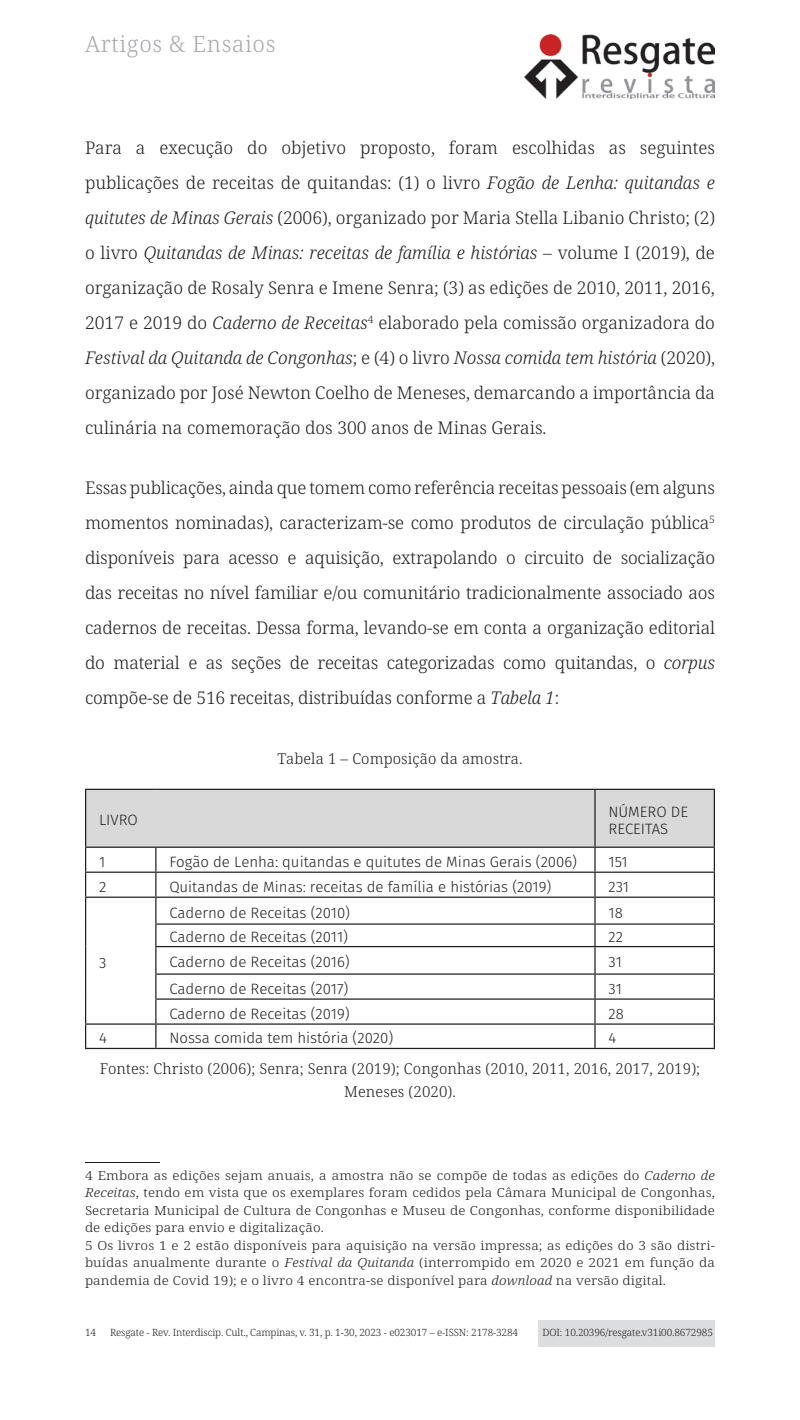
<style>
.page{position:relative;width:800px;height:1420px;background:#fff}
.page>*{position:absolute;margin:0;border:0;box-sizing:border-box;transform-origin:0 0}
.t1{font:300 22.5px "Avrile Serif";letter-spacing:.03em;color:#a8a9ad}
.t2{font:300 17.5px/35px "Avrile Serif";letter-spacing:-.005em;color:#231f20;text-align:justify}
.t3{font:300 15px/17.5px "Fira Sans";color:#231f20}
.t4{font:300 15px/22.5px "Avrile Serif";letter-spacing:.01em;color:#231f20;text-align:center}
.t5{font:300 12.5px/17.5px "Avrile Serif";letter-spacing:.01em;color:#231f20;scale:1.1 1}
.t6{font:300 10px "Avrile Serif";letter-spacing:-.01em;color:#231f20}
.s1{font-style:italic}
</style>
<div class="page">
<div style="left:539px;top:1320px;width:176px;height:27px;background:#dcdddf"></div>
<img style="left:525px;top:34px;width:190px;height:65px">
<svg style="left:85px;top:789px;width:630px;height:259px"></svg>
<hr style="left:85px;top:1048px;width:71px;height:1px;background:#231f20">
<hr style="left:156px;top:1048px;width:439px;height:1px;background:#231f20">
<hr style="left:595px;top:1048px;width:120px;height:1px;background:#231f20">
<hr style="left:156px;top:1023px;width:439px;height:2px;background:#231f20">
<hr style="left:85px;top:1162px;width:75px;height:1px;background:#231f20">
<p class="t1" style="left:85px;top:28px;width:192px">Artigos &amp; Ensaios</p>
<p class="t2" style="left:85px;top:131px;width:632px">Para a execução do objetivo proposto, foram escolhidas as seguintes publicações de receitas de quitandas: (1) o livro <span class="s1">Fogão de Lenha: quitandas e quitutes de Minas Gerais</span> (2006), organizado por Maria Stella Libanio Christo; (2) o livro <span class="s1">Quitandas de Minas: receitas de família e histórias</span> – volume I (2019), de organização de Rosaly Senra e Imene Senra; (3) as edições de 2010, 2011, 2016, 2017 e 2019 do <span class="s1">Caderno de Receitas</span><sup>4</sup> elaborado pela comissão organizadora do <span class="s1">Festival da Quitanda de Congonhas</span>; e (4) o livro <span class="s1">Nossa comida tem história</span> (2020), organizado por José Newton Coelho de Meneses, demarcando a importância da culinária na comemoração dos 300 anos de Minas Gerais.</p>
<p class="t2" style="left:85px;top:471px;width:632px">Essas publicações, ainda que tomem como referência receitas pessoais (em alguns momentos nominadas), caracterizam-se como produtos de circulação pública<sup>5 </sup>disponíveis para acesso e aquisição, extrapolando o circuito de socialização das receitas no nível familiar e/ou comunitário tradicionalmente associado aos cadernos de receitas. Dessa forma, levando-se em conta a organização editorial do material e as seções de receitas categorizadas como quitandas, o <span class="s1">corpus </span>compõe-se de 516 receitas, distribuídas conforme a <span class="s1">Tabela 1</span>:</p>
<p class="t4" style="left:278px;top:748px;width:246px">Tabela 1 – Composição da amostra.</p>
<p class="t3" style="left:99px;top:811px;width:40px">LIVRO</p>
<p class="t3" style="left:608px;top:802px;width:81px">NÚMERO DE<br>RECEITAS</p>
<p class="t3" style="left:99px;top:853px;width:8px">1</p>
<p class="t3" style="left:169px;top:853px;width:409px">Fogão de Lenha: quitandas e quitutes de Minas Gerais (2006)</p>
<p class="t3" style="left:608px;top:853px;width:21px">151</p>
<p class="t3" style="left:99px;top:878px;width:9px">2</p>
<p class="t3" style="left:169px;top:878px;width:384px">Quitandas de Minas: receitas de família e histórias (2019)</p>
<p class="t3" style="left:608px;top:878px;width:22px">231</p>
<p class="t3" style="left:99px;top:954px;width:9px">3</p>
<p class="t3" style="left:169px;top:904px;width:182px">Caderno de Receitas (2010)</p>
<p class="t3" style="left:608px;top:904px;width:16px">18</p>
<p class="t3" style="left:169px;top:928px;width:180px">Caderno de Receitas (2011)</p>
<p class="t3" style="left:608px;top:928px;width:16px">22</p>
<p class="t3" style="left:169px;top:953px;width:182px">Caderno de Receitas (2016)</p>
<p class="t3" style="left:608px;top:953px;width:15px">31</p>
<p class="t3" style="left:169px;top:980px;width:181px">Caderno de Receitas (2017)</p>
<p class="t3" style="left:608px;top:980px;width:15px">31</p>
<p class="t3" style="left:169px;top:1005px;width:182px">Caderno de Receitas (2019)</p>
<p class="t3" style="left:608px;top:1005px;width:17px">28</p>
<p class="t3" style="left:99px;top:1029px;width:9px">4</p>
<p class="t3" style="left:169px;top:1029px;width:225px">Nossa comida tem história (2020)</p>
<p class="t3" style="left:608px;top:1029px;width:9px">4</p>
<p class="t4" style="left:100px;top:1058px;width:602px">Fontes: Christo (2006); Senra; Senra (2019); Congonhas (2010, 2011, 2016, 2017, 2019);<br>Meneses (2020).</p>
<p class="t5" style="left:85px;top:1167px;width:574px">4 Embora as edições sejam anuais, a amostra não se compõe de todas as edições do <span class="s1">Caderno de Receitas</span>, tendo em vista que os exemplares foram cedidos pela Câmara Municipal de Congonhas, Secretaria Municipal de Cultura de Congonhas e Museu de Congonhas, conforme disponibilidade de edições para envio e digitalização.<br>5 Os livros 1 e 2 estão disponíveis para aquisição na versão impressa; as edições do 3 são distri&shy;buídas anualmente durante o <span class="s1">Festival da Quitanda</span> (interrompido em 2020 e 2021 em função da pandemia de Covid 19); e o livro 4 encontra-se disponível para <span class="s1">download</span> na versão digital.</p>
<p class="t6" style="left:85px;top:1326px;width:13px">14</p>
<p class="t6" style="left:110px;top:1326px;width:410px">Resgate - Rev. Interdiscip. Cult., Campinas, v. 31, p. 1-30, 2023 - e023017 – e-ISSN: 2178-3284</p>
<p class="t6" style="left:542px;top:1326px;width:172px">DOI: 10.20396/resgate.v31i00.8672985</p>
</div>
